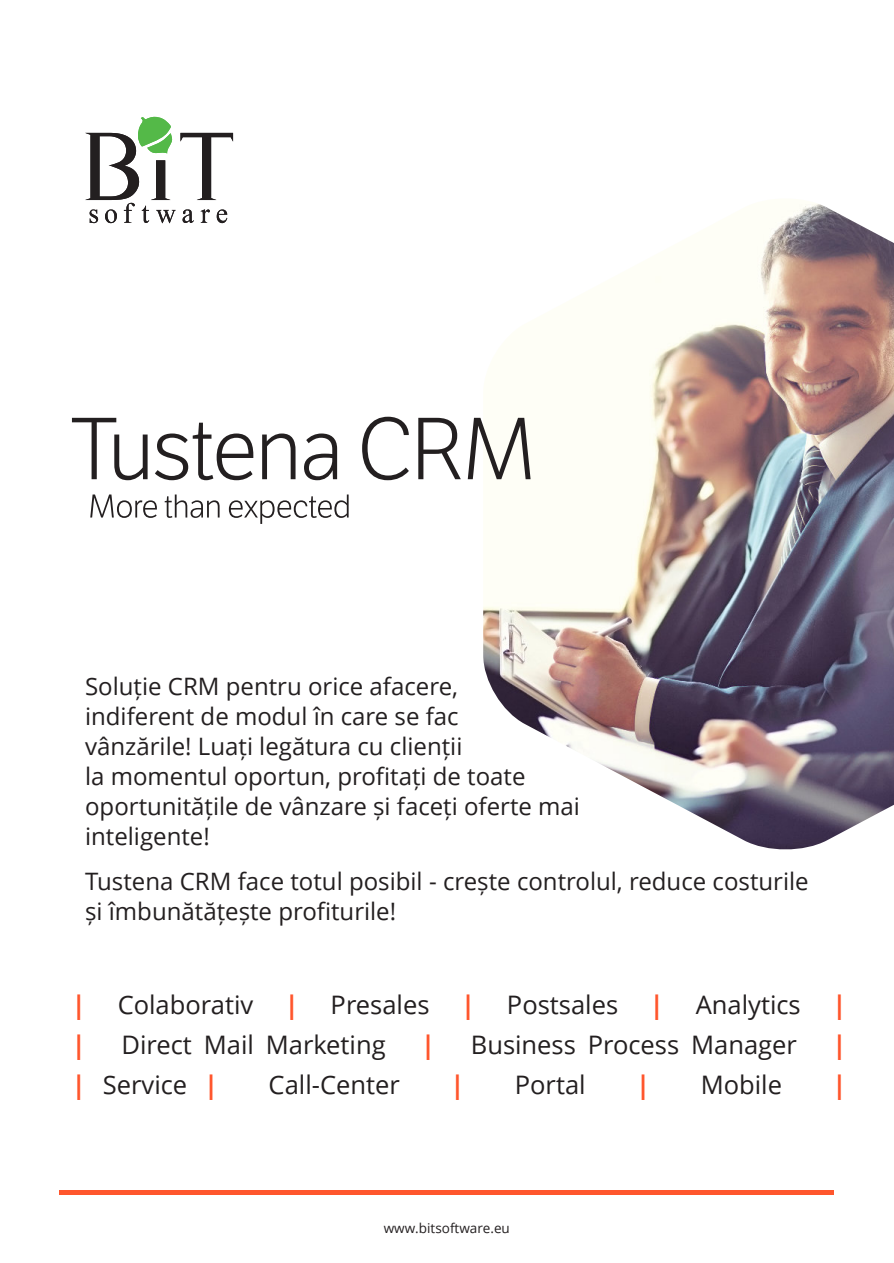
<style>
.page{position:relative;width:894px;height:1263px;background:#fff}
.page>*{position:absolute;margin:0;border:0;box-sizing:border-box;transform-origin:0 0}
.t1{font:25.5px/40.3px "Open Sans";color:#231f20}
.t2{font:700 25.5px "Open Sans";color:#ff562d}
.t3{font:24px/30px "Open Sans";color:#231f20}
.t4{font:13.5px "Open Sans";color:#231f20}
.s1{font-weight:700;color:#ff562d}
</style>
<div class="page">
<img style="left:483px;top:203px;width:410px;height:647px">
<svg style="left:85px;top:116px;width:148px;height:107px"></svg>
<hr style="left:60px;top:1191px;width:773px;height:4px;background:#ff562d">
<svg style="left:72px;top:418px;width:75px;height:62px"></svg>
<svg style="left:155px;top:423px;width:98px;height:57px"></svg>
<svg style="left:262px;top:433px;width:33px;height:46px"></svg>
<svg style="left:304px;top:433px;width:33px;height:47px"></svg>
<svg style="left:362px;top:417px;width:47px;height:63px"></svg>
<svg style="left:418px;top:418px;width:42px;height:61px"></svg>
<svg style="left:467px;top:418px;width:63px;height:61px"></svg>
<svg style="left:90px;top:494px;width:67px;height:24px"></svg>
<svg style="left:165px;top:494px;width:54px;height:24px"></svg>
<svg style="left:229px;top:494px;width:119px;height:30px"></svg>
<p class="t3" style="left:85px;top:673px;width:496px">Soluție CRM pentru orice afacere,<br>indiferent de modul în care se fac<br>vânzările! Luați legătura cu clienții<br>la momentul oportun, profitați de toate oportunitățile de vânzare și faceți oferte mai inteligente!</p>
<p class="t3" style="left:85px;top:868px;width:724px">Tustena CRM face totul posibil - crește controlul, reduce costurile și îmbunătățește profiturile!</p>
<p class="t1" style="left:72px;top:987px;width:775px"><span class="s1">|</span> Colaborativ <span class="s1">|</span> Presales <span class="s1">|</span> Postsales <span class="s1">|</span> Analytics <span class="s1">| |</span></p>
<p class="t1" style="left:121px;top:1027px;width:266px">Direct Mail Marketing</p>
<p class="t2" style="left:421px;top:1034px;width:16px">|</p>
<p class="t1" style="left:470px;top:1027px;width:327px">Business Process Manager</p>
<p class="t2" style="left:832px;top:1034px;width:16px">|</p>
<p class="t1" style="left:72px;top:1067px;width:148px"><span class="s1">|</span> Service <span class="s1">|</span></p>
<p class="t1" style="left:268px;top:1067px;width:133px">Call-Center</p>
<p class="t2" style="left:450px;top:1075px;width:16px">|</p>
<p class="t1" style="left:514px;top:1067px;width:72px">Portal</p>
<p class="t2" style="left:636px;top:1075px;width:16px">|</p>
<p class="t1" style="left:700px;top:1067px;width:83px">Mobile</p>
<p class="t2" style="left:832px;top:1075px;width:16px">|</p>
<p class="t4" style="left:383px;top:1223px;width:128px">www.bitsoftware.eu</p>
</div>
